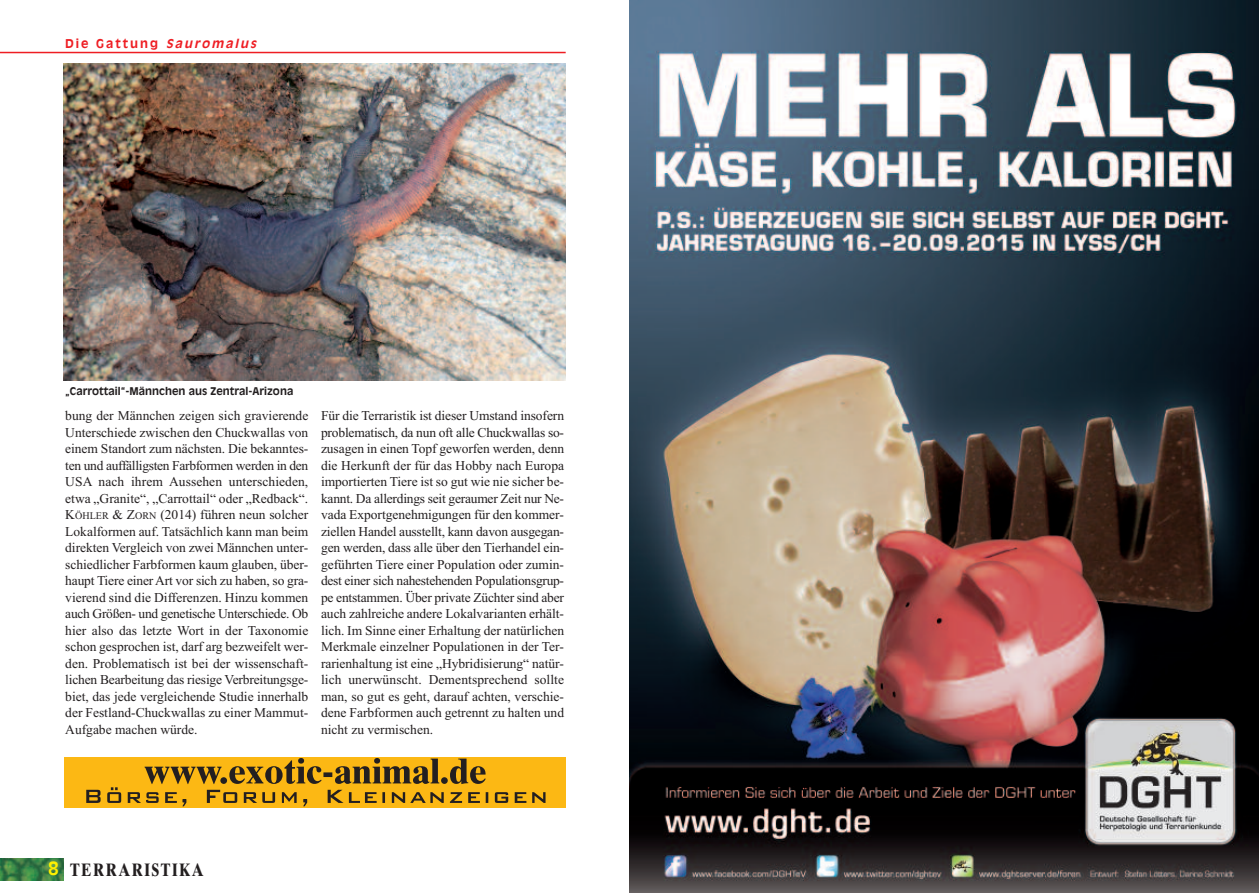
<style>
.page{position:relative;width:1259px;height:893px;background:#fff}
.page>*{position:absolute;margin:0;border:0;box-sizing:border-box;transform-origin:0 0}
.t1{font:18px "Times Ten Bold Os F";letter-spacing:.1em;color:#231f20;scale:.8 1}
.t2{font:13.5px/16.5px "Times New Roman";color:#231f20;text-align:justify}
.t3{font:700 12px "Antique Olive";letter-spacing:.165em;color:#ee1d23}
.t4{font:700 10.5px "Antique Olive";color:#231f20}
.s1{font-style:italic}
.s2{font-size:10.2px}
.s3{font-family:"Antique Olive";font-weight:700;color:#fff101}
</style>
<div class="page">
<img style="left:0;top:859px;width:64px;height:21px">
<hr style="left:0;top:52px;width:566px;height:1px;background:#ee1d23">
<div style="left:64px;top:758px;width:502px;height:50px;background:#fcb814"></div>
<svg style="left:86px;top:758px;width:459px;height:48px"></svg>
<img style="left:629px;top:0;width:630px;height:893px">
<img style="left:64px;top:64px;width:502px;height:317px">
<p class="t3" style="left:65px;top:39px;width:195px">Die Gattung <span class="s1">Sauromalus</span></p>
<p class="t4" style="left:65px;top:387px;width:230px">„Carrottail“-Männchen aus Zentral-Arizona</p>
<p class="t2" style="left:65px;top:407px;width:245px">bung der Männchen zeigen sich gravierende Unterschiede zwischen den Chuckwallas von einem Standort zum nächsten. Die bekanntes&shy;ten und auffälligsten Farbformen werden in den USA nach ihrem Aussehen unterschieden, etwa „Granite“, „Carrottail“ oder „Redback“.<br>K<span class="s2">ÖHLER</span> &amp; Z<span class="s2">ORN</span> (2014) führen neun solcher Lokalformen auf. Tatsächlich kann man beim direkten Vergleich von zwei Männchen unter&shy;schiedlicher Farbformen kaum glauben, über&shy;haupt Tiere einer Art vor sich zu haben, so gra&shy;vierend sind die Differenzen. Hinzu kommen auch Größen- und genetische Unterschiede. Ob hier also das letzte Wort in der Taxonomie schon gesprochen ist, darf arg bezweifelt wer&shy;den. Problematisch ist bei der wissenschaft&shy;lichen Bearbeitung das riesige Verbreitungsge&shy;biet, das jede vergleichende Studie innerhalb der Festland-Chuckwallas zu einer Mammut-Aufgabe machen würde.</p>
<p class="t2" style="left:321px;top:407px;width:245px">Für die Terraristik ist dieser Umstand insofern problematisch, da nun oft alle Chuckwallas so&shy;zusagen in einen Topf geworfen werden, denn die Herkunft der für das Hobby nach Europa importierten Tiere ist so gut wie nie sicher be&shy;kannt. Da allerdings seit geraumer Zeit nur Ne&shy;vada Exportgenehmigungen für den kommer&shy;ziellen Handel ausstellt, kann davon ausgegan&shy;gen werden, dass alle über den Tierhandel ein&shy;geführten Tiere einer Population oder zumin&shy;dest einer sich nahestehenden Populationsgrup&shy;pe entstammen. Über private Züchter sind aber auch zahlreiche andere Lokalvarianten erhält&shy;lich. Im Sinne einer Erhaltung der natürlichen Merkmale einzelner Populationen in der Ter&shy;rarienhaltung ist eine „Hybridisierung“ natür&shy;lich unerwünscht. Dementsprechend sollte man, so gut es geht, darauf achten, verschie&shy;dene Farbformen auch getrennt zu halten und nicht zu vermischen.</p>
<h1 class="t1" style="left:49px;top:864px;width:195px"><span class="s3">8</span> TERRARISTIKA</h1>
</div>
